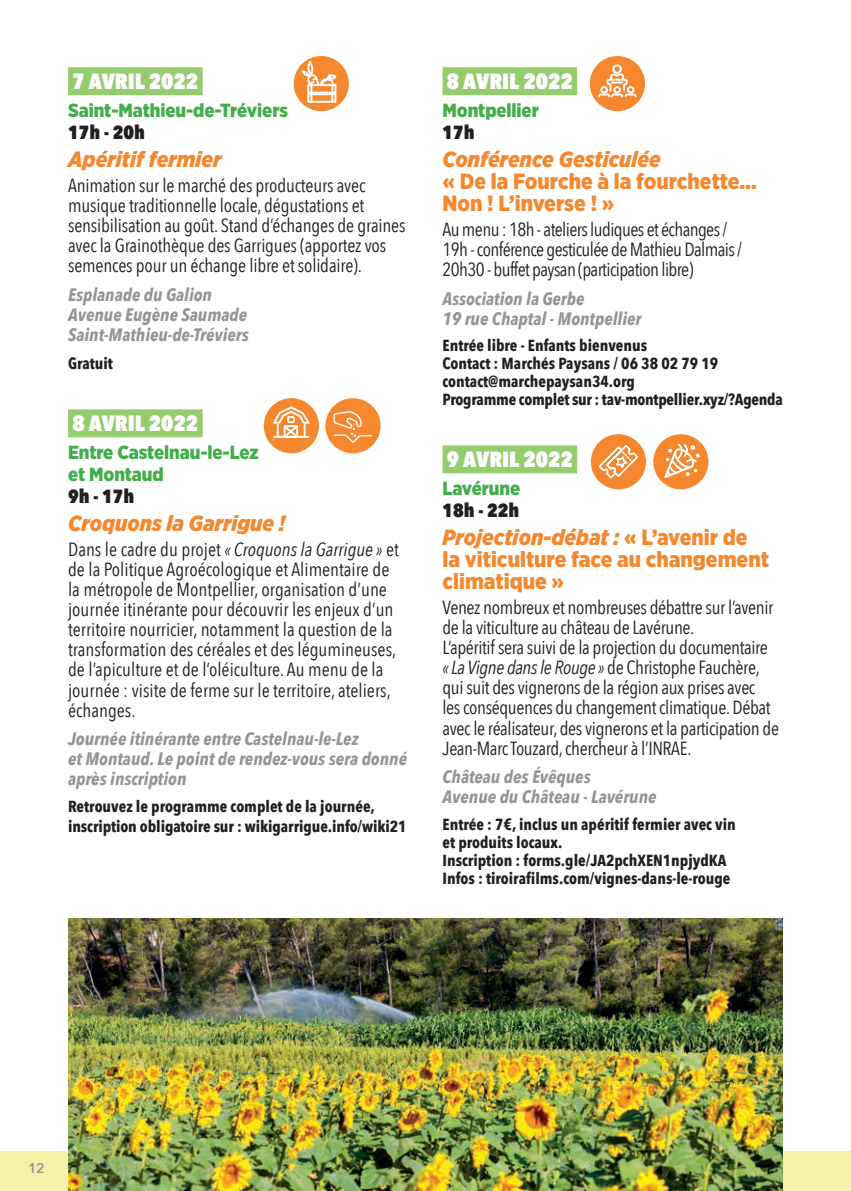
<style>
.page{position:relative;width:851px;height:1191px;background:#fff}
.page>*{position:absolute;margin:0;border:0;box-sizing:border-box;transform-origin:0 0}
.t1{font:900 22px/22px "Gotham Narrow";color:#f5882e}
.t2{font:italic 900 22px "Gotham Narrow";color:#f5882e}
.t3{font:800 22px "Avenir Next Condensed";color:#fff}
.t4{font:19px/20px "Avenir Next Condensed";letter-spacing:-.01em;color:#231f20}
.t5{font:19px/20px "Avenir Next Condensed";letter-spacing:-.03em;color:#231f20}
.t6{font:900 19px/22px "Gotham Narrow";letter-spacing:-.005em;color:#40ae49}
.t7{font:800 19px "Avenir Next Condensed";color:#231f20}
.t8{font:italic 700 18px/20px "Avenir Next Condensed";color:#939598}
.t9{font:700 16px/18px "Avenir Next Condensed";color:#231f20}
.t10{font:600 14px "Avenir Next";color:#939598}
.s1{font-style:italic}
</style>
<div class="page">
<div style="left:0;top:1151px;width:850px;height:40px;background:#f6f1a9"></div>
<div style="left:68px;top:67px;width:135px;height:28px;background:#94cc6e"></div>
<div style="left:68px;top:409px;width:135px;height:28px;background:#94cc6e"></div>
<div style="left:293px;top:56px;width:56px;height:55px;background:#f5882e;border-radius:50%"></div>
<svg style="left:302px;top:61px;width:34px;height:41px"></svg>
<div style="left:264px;top:398px;width:55px;height:55px;background:#f5882e;border-radius:50%"></div>
<svg style="left:272px;top:406px;width:38px;height:32px"></svg>
<div style="left:325px;top:398px;width:55px;height:55px;background:#f5882e;border-radius:50%"></div>
<svg style="left:333px;top:411px;width:40px;height:32px"></svg>
<div style="left:442px;top:67px;width:135px;height:28px;background:#94cc6e"></div>
<div style="left:442px;top:445px;width:135px;height:28px;background:#94cc6e"></div>
<div style="left:589px;top:56px;width:56px;height:55px;background:#f5882e;border-radius:50%"></div>
<svg style="left:598px;top:65px;width:38px;height:32px"></svg>
<div style="left:590px;top:434px;width:56px;height:55px;background:#f5882e;border-radius:50%"></div>
<svg style="left:599px;top:445px;width:39px;height:34px"></svg>
<div style="left:653px;top:434px;width:55px;height:55px;background:#f5882e;border-radius:50%"></div>
<svg style="left:664px;top:444px;width:36px;height:34px"></svg>
<img style="left:68px;top:918px;width:714px;height:273px">
<p class="t3" style="left:72px;top:68px;width:127px">7 AVRIL 2022</p>
<p class="t6" style="left:68px;top:99px;width:221px">Saint-Mathieu-de-Tréviers</p>
<p class="t7" style="left:68px;top:120px;width:78px">17h - 20h</p>
<p class="t2" style="left:68px;top:144px;width:155px">Apéritif fermier</p>
<p class="t4" style="left:68px;top:175px;width:339px">Animation sur le marché des producteurs avec musique traditionnelle locale, dégustations et sensibilisation au goût. Stand d’échanges de graines avec la Grainothèque des Garrigues (apportez vos semences pour un échange libre et solidaire).</p>
<p class="t8" style="left:68px;top:284px;width:182px">Esplanade du Galion<br>Avenue Eugène Saumade<br>Saint-Mathieu-de-Tréviers</p>
<p class="t9" style="left:68px;top:354px;width:46px">Gratuit</p>
<p class="t3" style="left:72px;top:410px;width:127px">8 AVRIL 2022</p>
<p class="t6" style="left:68px;top:441px;width:192px">Entre Castelnau-le-Lez et Montaud</p>
<p class="t7" style="left:68px;top:484px;width:68px">9h - 17h</p>
<p class="t2" style="left:68px;top:508px;width:219px">Croquons la Garrigue !</p>
<p class="t4" style="left:68px;top:539px;width:332px">Dans le cadre du projet <span class="s1">« Croquons la Garrigue »</span> et de la Politique Agroécologique et Alimentaire de la métropole de Montpellier, organisation d’une journée itinérante pour découvrir les enjeux d’un territoire nourricier, notamment la question de la transformation des céréales et des légumineuses, de l’apiculture et de l’oléiculture. Au menu de la journée : visite de ferme sur le territoire, ateliers, échanges.</p>
<p class="t8" style="left:68px;top:728px;width:340px">Journée itinérante entre Castelnau-le-Lez<br>et Montaud. Le point de rendez-vous sera donné après inscription</p>
<p class="t9" style="left:68px;top:795px;width:340px;line-height:20px">Retrouvez le programme complet de la journée, inscription obligatoire sur : wikigarrigue.info/wiki21</p>
<p class="t3" style="left:447px;top:68px;width:127px">8 AVRIL 2022</p>
<p class="t6" style="left:442px;top:99px;width:98px">Montpellier</p>
<p class="t7" style="left:442px;top:120px;width:34px">17h</p>
<p class="t2" style="left:442px;top:144px;width:220px">Conférence Gesticulée</p>
<p class="t1" style="left:442px;top:170px;width:316px">« De la Fourche à la fourchette…<br>Non ! L’inverse ! »</p>
<p class="t5" style="left:442px;top:219px;width:301px">Au menu : 18h - ateliers ludiques et échanges /<br>19h - conférence gesticulée de Mathieu Dalmais /<br>20h30 - buffet paysan (participation libre)</p>
<p class="t8" style="left:442px;top:288px;width:200px">Association la Gerbe<br>19 rue Chaptal - Montpellier</p>
<p class="t9" style="left:442px;top:336px;width:342px">Entrée libre - Enfants bienvenus<br>Contact : Marchés Paysans / 06 38 02 79 19 contact@marchepaysan34.org<br>Programme complet sur : tav-montpellier.xyz/?Agenda</p>
<p class="t3" style="left:447px;top:446px;width:127px">9 AVRIL 2022</p>
<p class="t6" style="left:442px;top:477px;width:79px">Lavérune</p>
<p class="t7" style="left:442px;top:498px;width:78px">18h - 22h</p>
<p class="t1" style="left:442px;top:526px;width:328px"><span class="s1">Projection-débat :</span> « L’avenir de la viticulture face au changement climatique »</p>
<p class="t4" style="left:442px;top:597px;width:338px">Venez nombreux et nombreuses débattre sur l’avenir de la viticulture au château de Lavérune.<br>L’apéritif sera suivi de la projection du documentaire <span class="s1">« La Vigne dans le Rouge »</span> de Christophe Fauchère, qui suit des vignerons de la région aux prises avec<br>les conséquences du changement climatique. Débat avec le réalisateur, des vignerons et la participation de Jean-Marc Touzard, chercheur à l’INRAE.</p>
<p class="t8" style="left:442px;top:766px;width:215px">Château des Évêques<br>Avenue du Château - Lavérune</p>
<p class="t9" style="left:442px;top:814px;width:295px">Entrée : 7€, inclus un apéritif fermier avec vin et produits locaux.<br>Inscription : forms.gle/JA2pchXEN1npjydKA Infos : tiroirafilms.com/vignes-dans-le-rouge</p>
<p class="t10" style="left:28px;top:1155px;width:18px">12</p>
</div>
